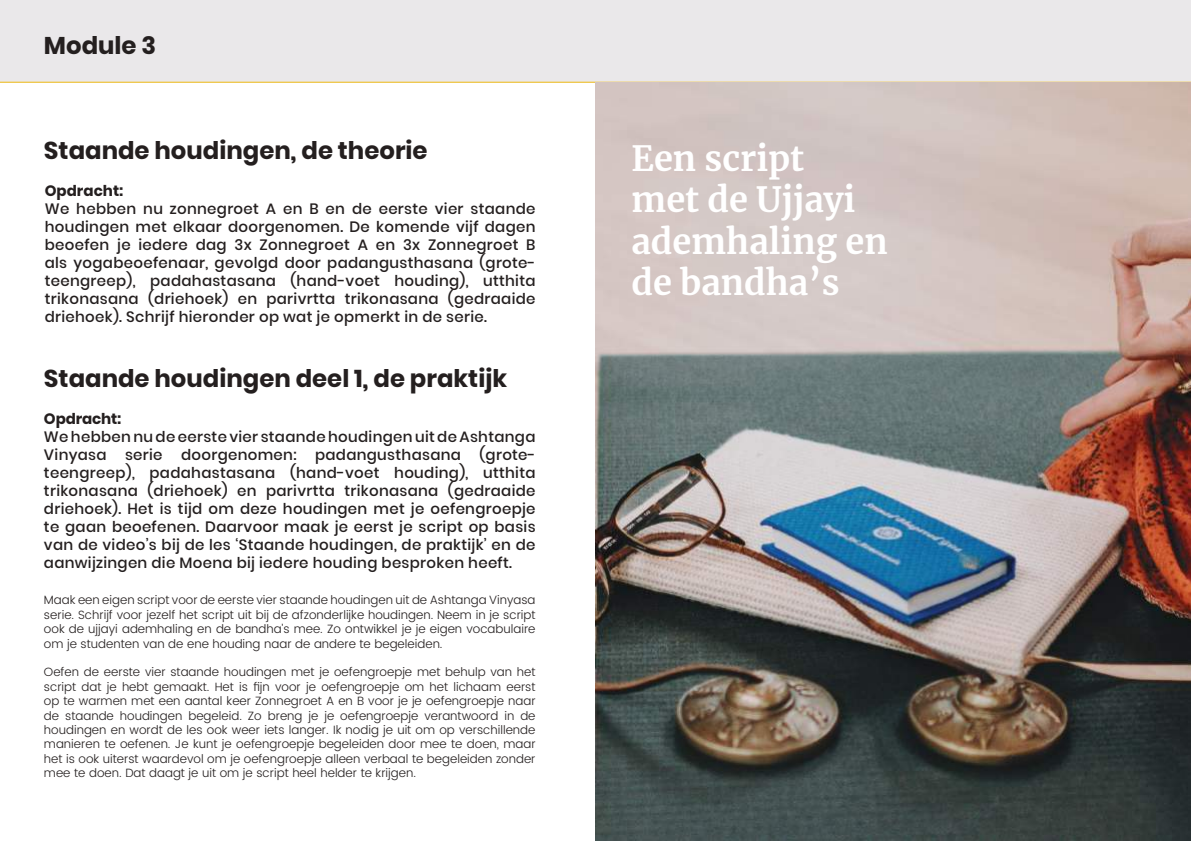
<style>
.page{position:relative;width:1191px;height:842px;background:#fff}
.page>*{position:absolute;margin:0;border:0;box-sizing:border-box;transform-origin:0 0}
.t1{font:700 34.4px/41.3px "Merriweather";color:#fff}
.t2{font:700 24.3px "Poppins";color:#241f1f}
.t3{font:500 15px/18px "Poppins";letter-spacing:.02em;color:#241f1f;text-align:justify}
.t4{font:700 15px "Poppins";letter-spacing:-.005em;color:#241f1f}
.t5{font:300 12px/14.4px "Poppins";color:#241f1f;text-align:justify}
</style>
<div class="page">
<div style="left:0;top:0;width:1191px;height:82px;background:#eae8ea"></div>
<hr style="left:0;top:82px;width:1191px;height:1px;background:#f1bd16">
<img style="left:595px;top:83px;width:596px;height:757px">
<h2 class="t2" style="left:44px;top:31px;width:114px">Module 3</h2>
<h2 class="t2" style="left:52px;top:31px;width:108px">Module 1</h2>
<h2 class="t2" style="left:44px;top:136px;width:385px">Staande houdingen, de theorie</h2>
<p class="t4" style="left:45px;top:182px;width:80px">Opdracht:</p>
<p class="t3" style="left:45px;top:200px;width:492px">We hebben nu zonnegroet A en B en de eerste vier staande houdingen met elkaar doorgenomen. De komende vijf dagen beoefen je iedere dag 3x Zonnegroet A en 3x Zonnegroet B als yogabeoefenaar, gevolgd door padangusthasana (grote&shy;teengreep), padahastasana (hand-voet houding), utthita trikonasana (driehoek) en parivrtta trikonasana (gedraaide driehoek). Schrijf hieronder op wat je opmerkt in de serie.</p>
<h2 class="t2" style="left:44px;top:364px;width:465px">Staande houdingen deel 1, de praktijk</h2>
<p class="t4" style="left:44px;top:410px;width:79px">Opdracht:</p>
<p class="t3" style="left:44px;top:428px;width:493px">We hebben nu de eerste vier staande houdingen uit de Ashtanga Vinyasa serie doorgenomen: padangusthasana (grote&shy;teengreep), padahastasana (hand-voet houding), utthita trikonasana (driehoek) en parivrtta trikonasana (gedraaide driehoek). Het is tijd om deze houdingen met je oefengroepje te gaan beoefenen. Daarvoor maak je eerst je script op basis van de video’s bij de les ‘Staande houdingen, de praktijk’ en de aanwijzingen die Moena bij iedere houding besproken heeft.</p>
<p class="t5" style="left:44px;top:593px;width:493px">Maak een eigen script voor de eerste vier staande houdingen uit de Ashtanga Vinyasa serie. Schrijf voor jezelf het script uit bij de afzonderlijke houdingen. Neem in je script ook de ujjayi ademhaling en de bandha’s mee. Zo ontwikkel je je eigen vocabulaire om je studenten van de ene houding naar de andere te begeleiden.</p>
<p class="t5" style="left:44px;top:665px;width:493px">Oefen de eerste vier staande houdingen met je oefengroepje met behulp van het script dat je hebt gemaakt. Het is fijn voor je oefengroepje om het lichaam eerst op te warmen met een aantal keer Zonnegroet A en B voor je je oefengroepje naar de staande houdingen begeleid. Zo breng je je oefengroepje verantwoord in de houdingen en wordt de les ook weer iets langer. Ik nodig je uit om op verschillende manieren te oefenen. Je kunt je oefengroepje begeleiden door mee te doen, maar het is ook uiterst waardevol om je oefengroepje alleen verbaal te begeleiden zonder mee te doen. Dat daagt je uit om je script heel helder te krijgen.</p>
<h1 class="t1" style="left:631px;top:137px;width:258px">Een script<br>met de Ujjayi ademhaling en de bandha’s</h1>
</div>
